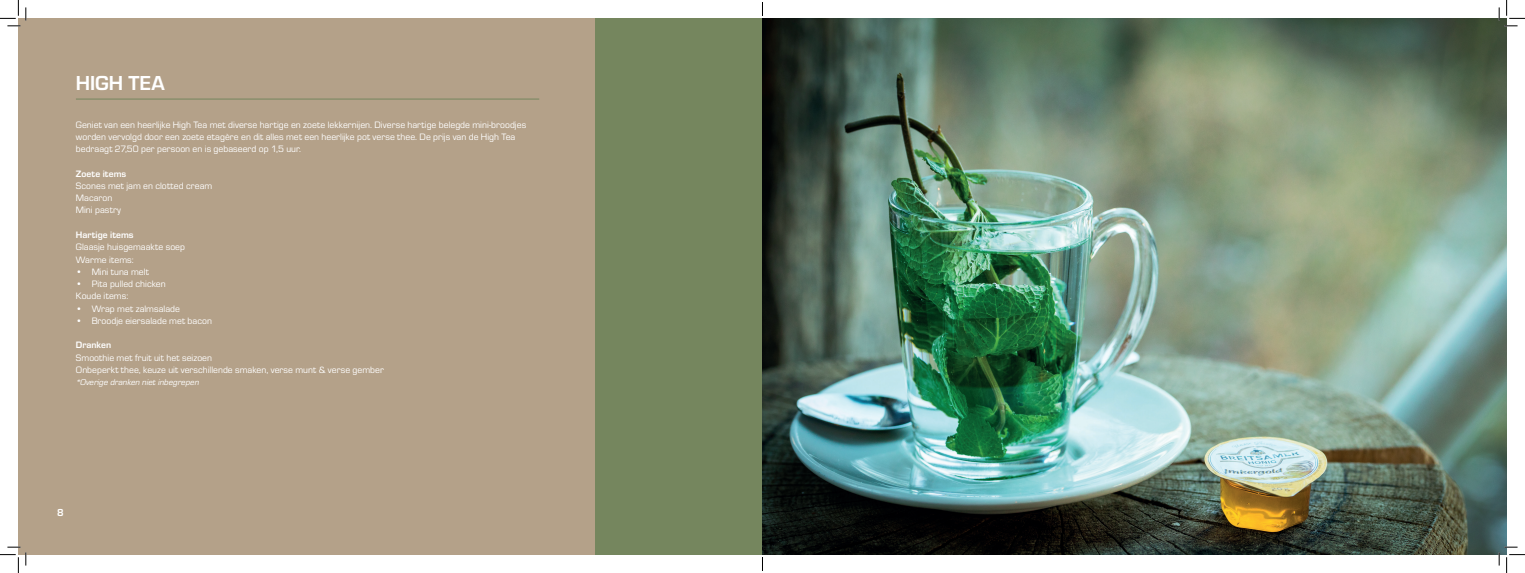
<style>
.page{position:relative;width:1525px;height:573px;background:#fff}
.page>*{position:absolute;margin:0;border:0;box-sizing:border-box;transform-origin:0 0}
.t1{font:700 21px "Eurostile";color:#fff}
.t2{font:700 10.5px "Eurostile";color:#fff}
.t3{font:9.62px/12.2px "Eurostile";letter-spacing:.005em;color:#fff}
.t4{font:700 9.62px "Eurostile";color:#fff}
.t5{font:italic 8.75px "Eurostile";letter-spacing:.005em;color:#fff}
</style>
<div class="page">
<div style="left:387px;top:18px;width:1120px;height:536px;background:#75865e"></div>
<div style="left:18px;top:18px;width:577px;height:536px;background:#b4a189"></div>
<hr style="left:76px;top:99px;width:463px;height:1px;background:#75865e">
<img style="left:762px;top:18px;width:745px;height:536px">
<svg style="left:0;top:0;width:27px;height:27px"></svg>
<svg style="left:0;top:546px;width:27px;height:26px"></svg>
<svg style="left:1499px;top:0;width:26px;height:27px"></svg>
<svg style="left:1499px;top:546px;width:26px;height:26px"></svg>
<svg style="left:762px;top:2px;width:1px;height:13px"></svg>
<svg style="left:762px;top:557px;width:1px;height:13px"></svg>
<h1 class="t1" style="left:76px;top:68px;width:90px">HIGH TEA</h1>
<p class="t3" style="left:76px;top:118px;width:452px">Geniet van een heerlijke High Tea met diverse hartige en zoete lekkernijen. Diverse hartige belegde mini-broodjes worden vervolgd door een zoete etagère en dit alles met een heerlijke pot verse thee. De prijs van de High Tea bedraagt 27,50 per persoon en is gebaseerd op 1,5 uur.</p>
<p class="t4" style="left:76px;top:166px;width:52px">Zoete items</p>
<p class="t3" style="left:76px;top:179px;width:138px">Scones met jam en clotted cream<br>Macaron<br>Mini pastry</p>
<p class="t4" style="left:76px;top:228px;width:59px">Hartige items</p>
<p class="t3" style="left:76px;top:240px;width:111px">Glaasje huisgemaakte soep<br>Warme items:</p>
<p class="t3" style="left:76px;top:265px;width:75px">• Mini tuna melt</p>
<p class="t3" style="left:76px;top:277px;width:91px">• Pita pulled chicken<br>Koude items:</p>
<p class="t3" style="left:76px;top:302px;width:106px">• Wrap met zalmsalade</p>
<p class="t3" style="left:76px;top:314px;width:138px">• Broodje eiersalade met bacon</p>
<p class="t4" style="left:76px;top:338px;width:37px">Dranken</p>
<p class="t3" style="left:76px;top:351px;width:309px">Smoothie met fruit uit het seizoen<br>Onbeperkt thee, keuze uit verschillende smaken, verse munt &amp; verse gember</p>
<p class="t5" style="left:76px;top:376px;width:125px">*Overige dranken niet inbegrepen</p>
<p class="t2" style="left:57px;top:504px;width:8px">8</p>
</div>
